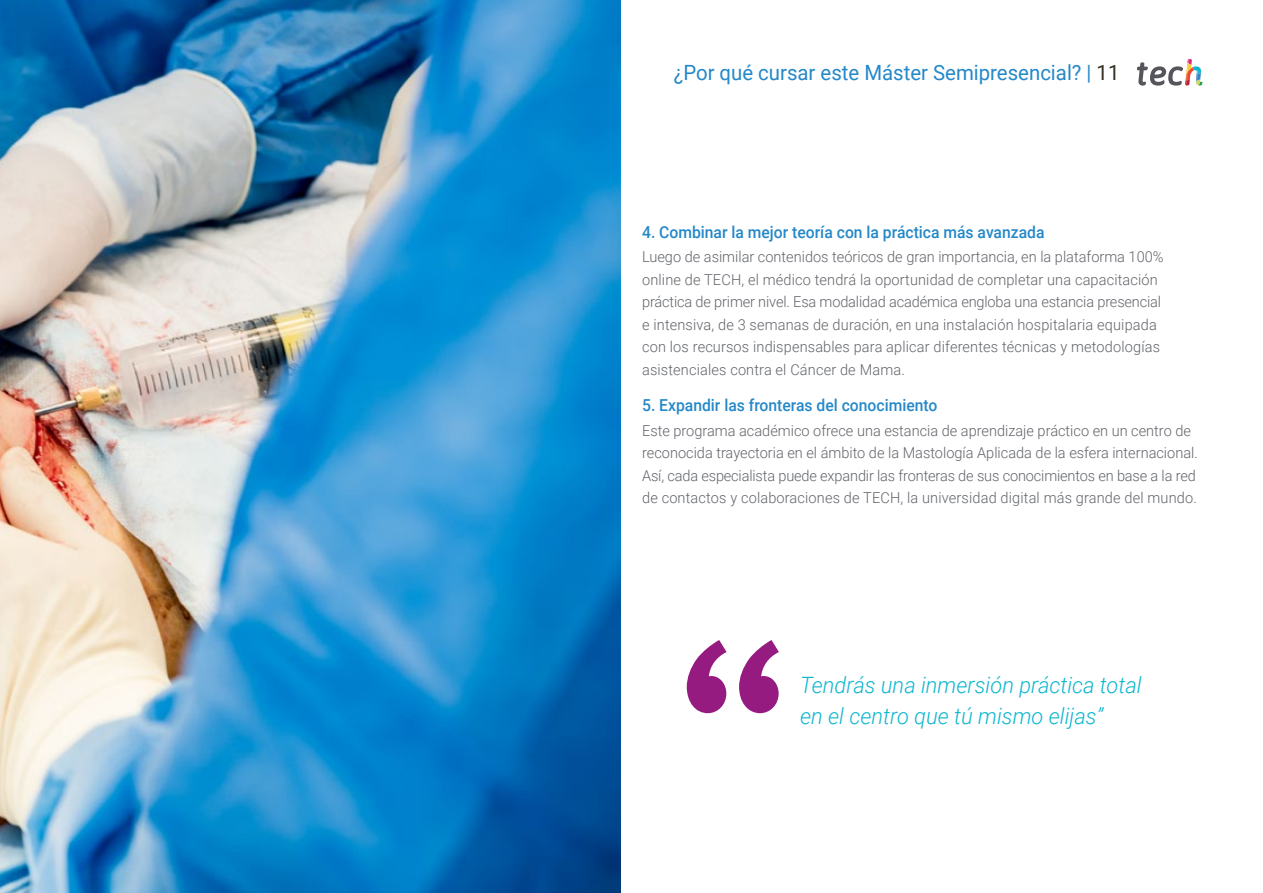
<style>
.page{position:relative;width:1263px;height:893px;background:#fff}
.page>*{position:absolute;margin:0;border:0;box-sizing:border-box;transform-origin:0 0}
.t1{font:italic 300 22.5px/31.5px "Roboto";color:#0fb6cf}
.t2{font:21px "Roboto";color:#2488c9}
.t3{font:500 16.5px "Roboto";color:#2488c9;scale:.95 1}
.t4{font:300 15px/22.5px "Roboto";color:#61646a}
.s1{color:#312e20}
</style>
<div class="page">
<svg style="left:1137px;top:59px;width:65px;height:27px"></svg>
<img style="left:0;top:0;width:621px;height:893px">
<svg style="left:687px;top:640px;width:92px;height:73px"></svg>
<h2 class="t2" style="left:674px;top:57px;width:447px">¿Por qué cursar este Máster Semipresencial? | <span class="s1">11</span></h2>
<p class="t3" style="left:642px;top:220px;width:425px">4. Combinar la mejor teoría con la práctica más avanzada</p>
<p class="t4" style="left:642px;top:245px;width:523px">Luego de asimilar contenidos teóricos de gran importancia, en la plataforma 100% online de TECH, el médico tendrá la oportunidad de completar una capacitación práctica de primer nivel. Esa modalidad académica engloba una estancia presencial e intensiva, de 3 semanas de duración, en una instalación hospitalaria equipada con los recursos indispensables para aplicar diferentes técnicas y metodologías asistenciales contra el Cáncer de Mama.</p>
<p class="t3" style="left:642px;top:394px;width:312px">5. Expandir las fronteras del conocimiento</p>
<p class="t4" style="left:642px;top:419px;width:557px">Este programa académico ofrece una estancia de aprendizaje práctico en un centro de reconocida trayectoria en el ámbito de la Mastología Aplicada de la esfera internacional.<br>Así, cada especialista puede expandir las fronteras de sus conocimientos en base a la red de contactos y colaboraciones de TECH, la universidad digital más grande del mundo.</p>
<h1 class="t1" style="left:800px;top:668px;width:343px">Tendrás una inmersión práctica total en el centro que tú mismo elijas”</h1>
</div>
